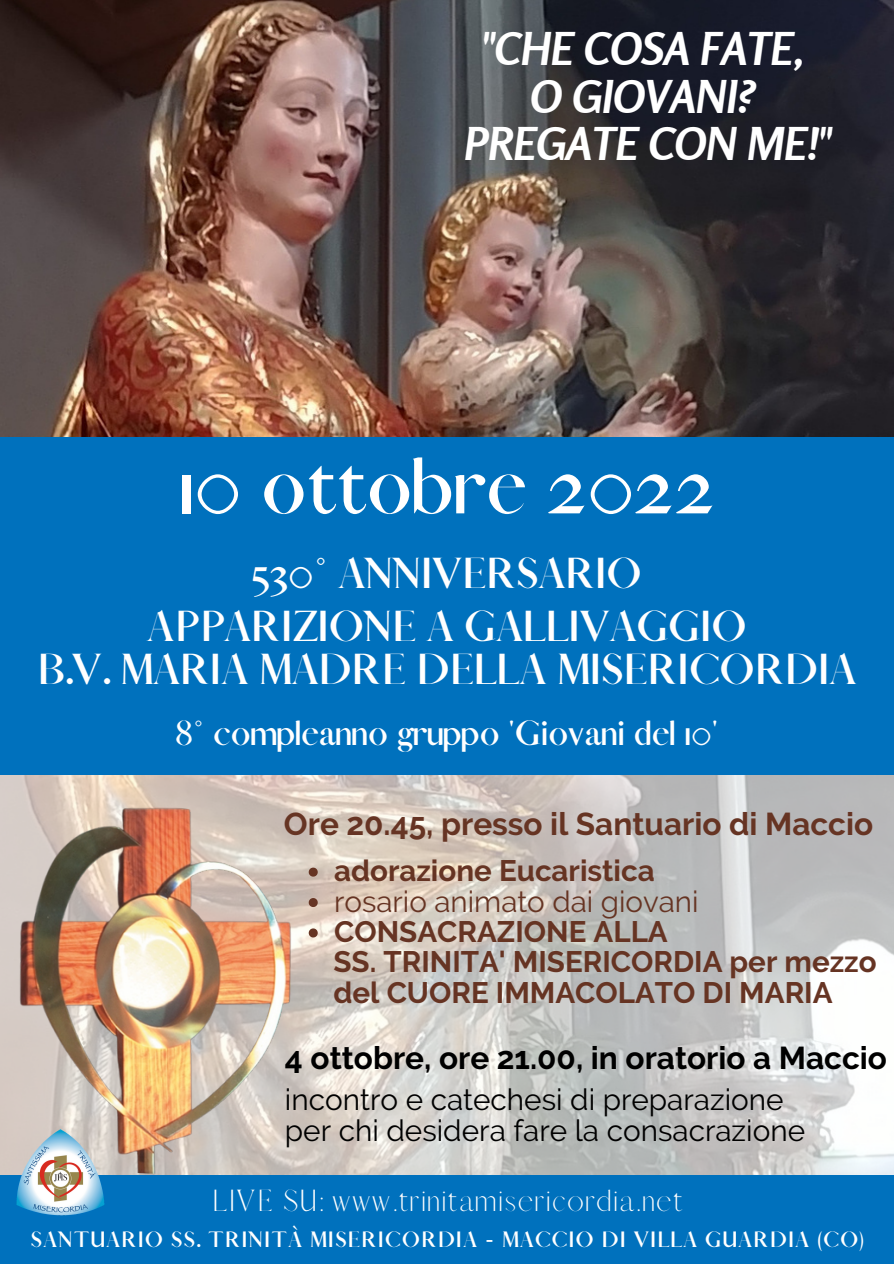
<style>
.page{position:relative;width:894px;height:1264px;background:#fff}
.page>*{position:absolute;margin:0;border:0;box-sizing:border-box;transform-origin:0 0}
.t1{font:700 72px "Afrah";color:#fff}
.t2{font:italic 700 45px/47.2px "Rosario";letter-spacing:-.005em;color:#fff;text-align:center}
.t3{font:700 39px/52.5px "Afrah";color:#fff;text-align:center}
.t4{font:700 31.5px "Raleway";color:#000}
.t5{font:700 31.5px "Raleway";color:#663423}
.t6{font:700 31.5px "Afrah";color:#fff}
.t7{font:29.7px/31px "Raleway";color:#000}
.t8{font:700 29.55px/30.5px "Raleway";color:#663423}
.t9{font:29.55px "Raleway";color:#663423}
.t10{font:300 27.45px "Afrah";letter-spacing:.055em;color:#fff}
.t11{font:700 19.95px "Afrah";letter-spacing:.06em;color:#fff}
</style>
<div class="page">
<img style="left:0;top:774px;width:893px;height:401px">
<div style="left:0;top:1175px;width:893px;height:88px;background:#0071bd"></div>
<img style="left:0;top:0;width:893px;height:437px">
<img style="left:10px;top:1173px;width:101px;height:43px">
<div style="left:0;top:437px;width:893px;height:337px;background:#0071bd"></div>
<img style="left:0;top:805px;width:337px;height:368px">
<h2 class="t2" style="left:464px;top:25px;width:368px">"CHE COSA FATE,<br>O GIOVANI?<br>PREGATE CON ME!"</h2>
<h1 class="t1" style="left:178px;top:441px;width:539px">10 ottobre 2022</h1>
<h3 class="t3" style="left:147px;top:548px;width:601px">530° ANNIVERSARIO<br>APPARIZIONE A GALLIVAGGIO</h3>
<h3 class="t3" style="left:38px;top:643px;width:819px">B.V. MARIA MADRE DELLA MISERICORDIA</h3>
<p class="t6" style="left:175px;top:713px;width:544px">8° compleanno gruppo 'Giovani del 10'</p>
<p class="t5" style="left:284px;top:805px;width:590px">Ore 20.45, presso il Santuario di Maccio</p>
<p class="t8" style="left:334px;top:855px;width:322px">adorazione Eucaristica</p>
<p class="t9" style="left:334px;top:883px;width:366px">rosario animato dai giovani</p>
<p class="t8" style="left:334px;top:916px;width:335px">CONSACRAZIONE ALLA</p>
<p class="t8" style="left:333px;top:946px;width:544px">SS. TRINITA' MISERICORDIA per mezzo del CUORE IMMACOLATO DI MARIA</p>
<p class="t4" style="left:285px;top:1039px;width:603px">4 ottobre, ore 21.00, in oratorio a Maccio</p>
<p class="t7" style="left:285px;top:1083px;width:521px">incontro e catechesi di preparazione per chi desidera fare la consacrazione</p>
<p class="t10" style="left:212px;top:1182px;width:472px">LIVE SU: www.trinitamisericordia.net</p>
<p class="t11" style="left:31px;top:1226px;width:834px">SANTUARIO SS. TRINITÀ MISERICORDIA - MACCIO DI VILLA GUARDIA (CO)</p>
</div>
